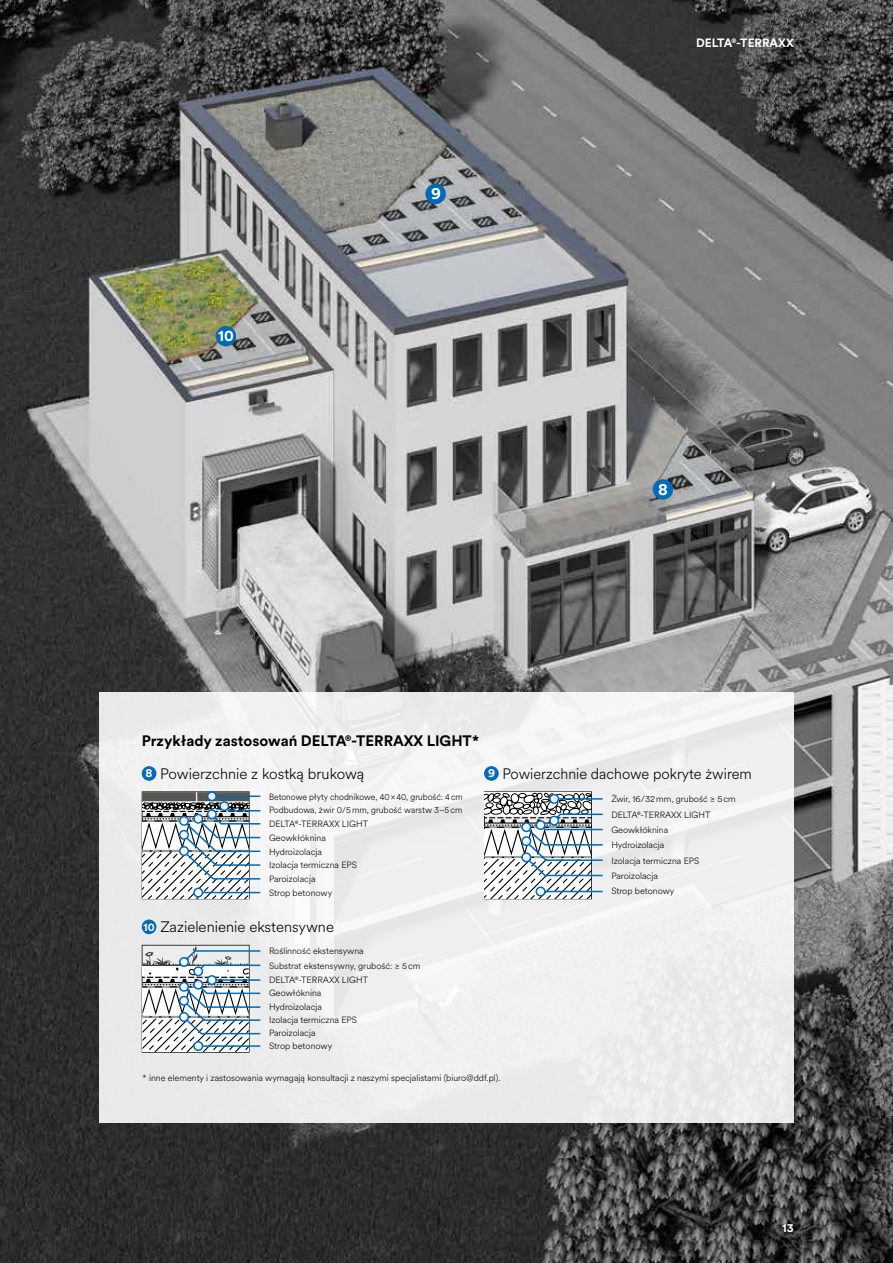
<style>
.page{position:relative;width:893px;height:1263px;background:#fff}
.page>*{position:absolute;margin:0;border:0;box-sizing:border-box;transform-origin:0 0}
.t1{font:700 16.8px "Circular XX";color:#fff}
.t2{font:700 15.6px "Circular XX";color:#fff}
.t3{font:700 15px/32.8px "Circular XX";color:#000}
.t4{font:300 15px "Circular XX";color:#000}
.t5{font:700 12px "Circular XX";color:#fff}
.t6{font:300 9px/13.8px "Circular XX";color:#000}
.t7{font:300 9px "Circular XX";color:#000;scale:.95 1}
.s1{font-size:12.15px;color:#fff}
.s2{font-weight:300}
.s3{font-weight:700;font-size:11.25px;color:#fff}
.s4{font-weight:700;font-size:12.15px;color:#fff}
</style>
<div class="page">
<img style="left:0;top:0;width:893px;height:1263px">
<div style="left:99px;top:692px;width:695px;height:431px;background:#efefef"></div>
<div style="left:142px;top:766px;width:14px;height:15px;background:#0069b4;border-radius:50%"></div>
<div style="left:484px;top:766px;width:15px;height:15px;background:#0069b4;border-radius:50%"></div>
<div style="left:142px;top:919px;width:14px;height:15px;background:#0069b4;border-radius:50%"></div>
<div style="left:425px;top:184px;width:21px;height:20px;background:#0069b4;border-radius:50%"></div>
<div style="left:216px;top:326px;width:20px;height:20px;background:#0069b4;border-radius:50%"></div>
<div style="left:653px;top:479px;width:20px;height:21px;background:#0069b4;border-radius:50%"></div>
<svg style="left:142px;top:791px;width:119px;height:108px"></svg>
<div style="left:180px;top:847px;width:8px;height:8px;background:#f7f7f6;border-radius:50%"></div>
<div style="left:179px;top:846px;width:10px;height:10px;border:2px solid #0069b4;border-radius:50%"></div>
<svg style="left:484px;top:791px;width:119px;height:108px"></svg>
<div style="left:522px;top:853px;width:9px;height:8px;background:#f8f8f7;border-radius:50%"></div>
<div style="left:521px;top:852px;width:10px;height:10px;border:2px solid #0069b4;border-radius:50%"></div>
<svg style="left:142px;top:945px;width:119px;height:108px"></svg>
<div style="left:180px;top:1013px;width:8px;height:8px;background:#f8f8f8;border-radius:50%"></div>
<div style="left:179px;top:1012px;width:10px;height:10px;border:2px solid #0069b4;border-radius:50%"></div>
<h2 class="t2" style="left:218px;top:325px;width:17px">10</h2>
<h1 class="t1" style="left:431px;top:182px;width:11px">9</h1>
<h3 class="t5" style="left:696px;top:34px;width:99px">DELTA®-TERRAXX</h3>
<h1 class="t1" style="left:658px;top:477px;width:11px">8</h1>
<h3 class="t3" style="left:142px;top:723px;width:339px">Przykłady zastosowań DELTA®-TERRAXX LIGHT*<br><span class="s1">8</span> <span class="s2">Powierzchnie z kostką brukową</span></h3>
<p class="t7" style="left:269px;top:790px;width:205px">Betonowe płyty chodnikowe, 40×40, grubość: 4cm</p>
<p class="t6" style="left:269px;top:830px;width:58px">Geowkłóknina</p>
<p class="t6" style="left:269px;top:803px;width:195px">Podbudowa, żwir 0/5mm, grubość warstw 3–5cm</p>
<p class="t6" style="left:269px;top:817px;width:101px">DELTA®-TERRAXX LIGHT</p>
<p class="t6" style="left:269px;top:844px;width:54px">Hydroizolacja</p>
<p class="t6" style="left:269px;top:858px;width:90px">Izolacja termiczna EPS</p>
<p class="t6" style="left:269px;top:872px;width:65px">Paroizolacja<br>Strop betonowy</p>
<h3 class="t4" style="left:144px;top:917px;width:192px"><span class="s3">10</span> Zazielenienie ekstensywne</h3>
<p class="t6" style="left:269px;top:944px;width:153px;line-height:14.4px">Roślinność ekstensywna<br>Substrat ekstensywny, grubość: ≥ 5cm</p>
<p class="t6" style="left:269px;top:999px;width:54px">Hydroizolacja</p>
<p class="t6" style="left:269px;top:972px;width:101px">DELTA®-TERRAXX LIGHT</p>
<p class="t6" style="left:269px;top:986px;width:54px">Geowłóknina</p>
<p class="t6" style="left:269px;top:1012px;width:90px">Izolacja termiczna EPS</p>
<p class="t6" style="left:269px;top:1026px;width:48px">Paroizolacja</p>
<p class="t6" style="left:269px;top:1039px;width:65px">Strop betonowy</p>
<h3 class="t4" style="left:488px;top:763px;width:265px"><span class="s4">9</span> Powierzchnie dachowe pokryte żwirem</h3>
<p class="t6" style="left:611px;top:792px;width:126px">Żwir, 16/32mm, grubość ≥ 5cm</p>
<p class="t6" style="left:611px;top:838px;width:54px">Hydroizolacja</p>
<p class="t6" style="left:611px;top:807px;width:101px">DELTA®-TERRAXX LIGHT</p>
<p class="t6" style="left:611px;top:822px;width:58px">Geowkłóknina</p>
<p class="t6" style="left:611px;top:853px;width:90px">Izolacja termiczna EPS</p>
<p class="t6" style="left:611px;top:868px;width:48px">Paroizolacja</p>
<p class="t6" style="left:611px;top:884px;width:65px">Strop betonowy</p>
<p class="t6" style="left:143px;top:1070px;width:359px">* inne elementy i zastosowania wymagają konsultacji z naszymi specjalistami (biuro@ddf.pl).</p>
<h3 class="t5" style="left:782px;top:1219px;width:13px">13</h3>
</div>
